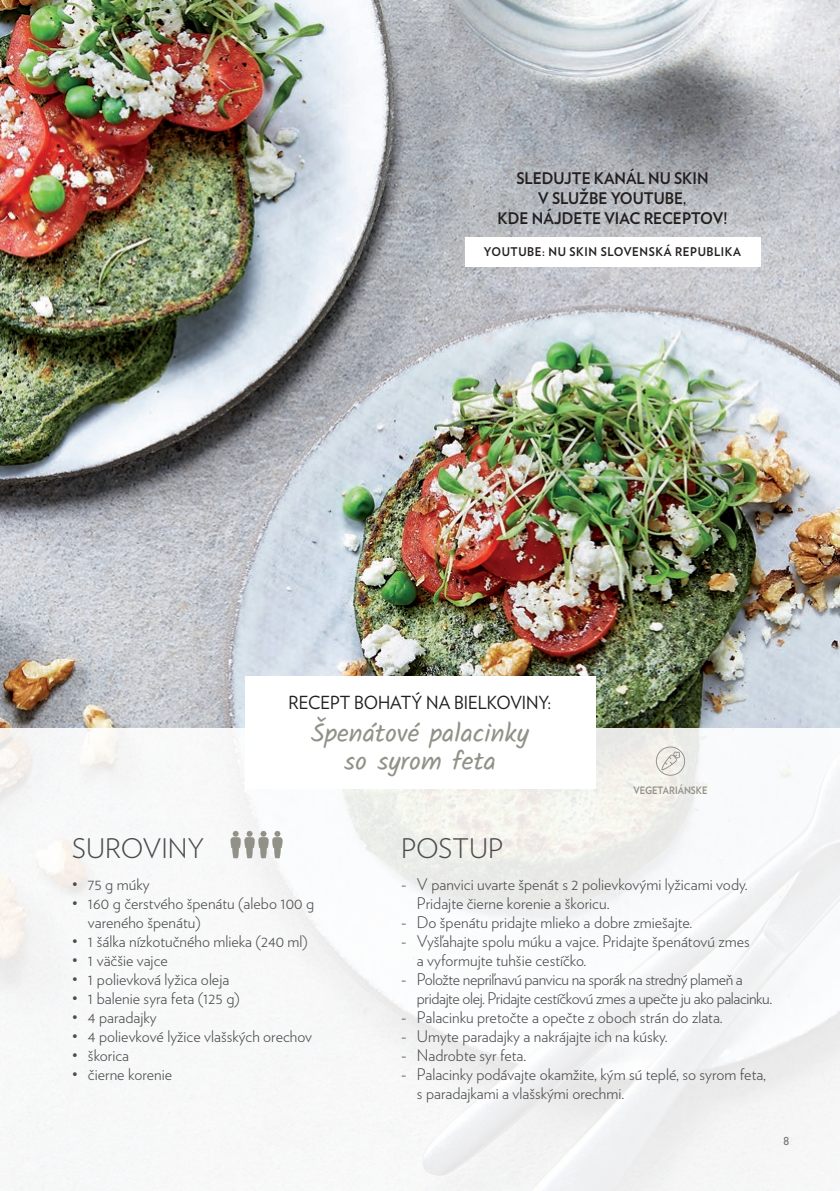
<style>
.page{position:relative;width:840px;height:1191px;background:#fff}
.page>*{position:absolute;margin:0;border:0;box-sizing:border-box;transform-origin:0 0}
.t1{font:300 27px "Verlag";color:#4b4c4d}
.t2{font:26px/28px "Kalam";color:#929188;text-align:center}
.t3{font:18px "Verlag";color:#231f20;scale:.95 1}
.t4{font:300 16px/19px "Verlag";color:#4b4c4d}
.t5{font:300 16px/19px "Verlag";letter-spacing:-.025em;color:#4b4c4d}
.t6{font:700 16px/20px "Verlag";color:#231f20;text-align:center;scale:.95 1}
.t7{font:14px "Verlag";color:#6c6d70;scale:.95 1}
.t8{font:700 12px "Verlag";letter-spacing:.05em;color:#231f20;scale:.95 1}
.t9{font:700 10.2px "Verlag";color:#929188;scale:.9 1}
</style>
<div class="page">
<img style="left:0;top:0;width:839px;height:728px">
<svg style="left:0;top:728px;width:839px;height:463px"></svg>
<svg style="left:230px;top:831px;width:52px;height:27px"></svg>
<div style="left:245px;top:676px;width:349px;height:112px;background:#fff"></div>
<svg style="left:655px;top:746px;width:29px;height:29px"></svg>
<div style="left:465px;top:237px;width:295px;height:29px;background:#fff"></div>
<p class="t6" style="left:497px;top:168px;width:243px">SLEDUJTE KANÁL NU SKIN<br>V SLUŽBE YOUTUBE,<br>KDE NÁJDETE VIAC RECEPTOV!</p>
<p class="t8" style="left:483px;top:243px;width:272px">YOUTUBE: NU SKIN SLOVENSKÁ REPUBLIKA</p>
<p class="t3" style="left:288px;top:688px;width:278px">RECEPT BOHATÝ NA BIELKOVINY:</p>
<p class="t2" style="left:311px;top:721px;width:219px">Špenátové palacinky so syrom feta</p>
<p class="t9" style="left:633px;top:782px;width:84px">VEGETARIÁNSKE</p>
<p class="t1" style="left:72px;top:828px;width:134px">SUROVINY</p>
<p class="t4" style="left:72px;top:874px;width:79px">• 75 g múky</p>
<p class="t4" style="left:88px;top:893px;width:228px;text-indent:-16px">• 160 g čerstvého špenátu (alebo 100 g vareného špenátu)</p>
<p class="t4" style="left:72px;top:931px;width:237px">• 1 šálka nízkotučného mlieka (240 ml)</p>
<p class="t4" style="left:72px;top:950px;width:97px">• 1 väčšie vajce</p>
<p class="t4" style="left:72px;top:969px;width:159px">• 1 polievková lyžica oleja</p>
<p class="t4" style="left:72px;top:988px;width:169px">• 1 balenie syra feta (125 g)</p>
<p class="t4" style="left:72px;top:1007px;width:86px">• 4 paradajky</p>
<p class="t4" style="left:72px;top:1026px;width:241px">• 4 polievkové lyžice vlašských orechov</p>
<p class="t4" style="left:72px;top:1045px;width:59px">• škorica</p>
<p class="t4" style="left:72px;top:1064px;width:101px">• čierne korenie</p>
<p class="t1" style="left:401px;top:828px;width:103px">POSTUP</p>
<p class="t4" style="left:416px;top:874px;width:332px;text-indent:-16px">- V panvici uvarte špenát s 2 polievkovými lyžicami vody.<br>Pridajte čierne korenie a škoricu.</p>
<p class="t4" style="left:401px;top:912px;width:292px">- Do špenátu pridajte mlieko a dobre zmiešajte.</p>
<p class="t4" style="left:416px;top:931px;width:334px;text-indent:-16px">- Vyšľahajte spolu múku a vajce. Pridajte špenátovú zmes a vyformujte tuhšie cestíčko.</p>
<p class="t5" style="left:416px;top:969px;width:357px;text-indent:-16px">- Položte nepriľnavú panvicu na sporák na stredný plameň a pridajte olej. Pridajte cestíčkovú zmes a upečte ju ako palacinku.</p>
<p class="t4" style="left:401px;top:1007px;width:323px">- Palacinku pretočte a opečte z oboch strán do zlata.</p>
<p class="t4" style="left:401px;top:1026px;width:268px">- Umyte paradajky a nakrájajte ich na kúsky.</p>
<p class="t4" style="left:401px;top:1045px;width:126px">- Nadrobte syr feta.</p>
<p class="t4" style="left:416px;top:1064px;width:350px;text-indent:-16px">- Palacinky podávajte okamžite, kým sú teplé, so syrom feta, s paradajkami a vlašskými orechmi.</p>
<p class="t7" style="left:782px;top:1130px;width:12px">12</p>
<p class="t7" style="left:782px;top:1130px;width:8px">8</p>
</div>
